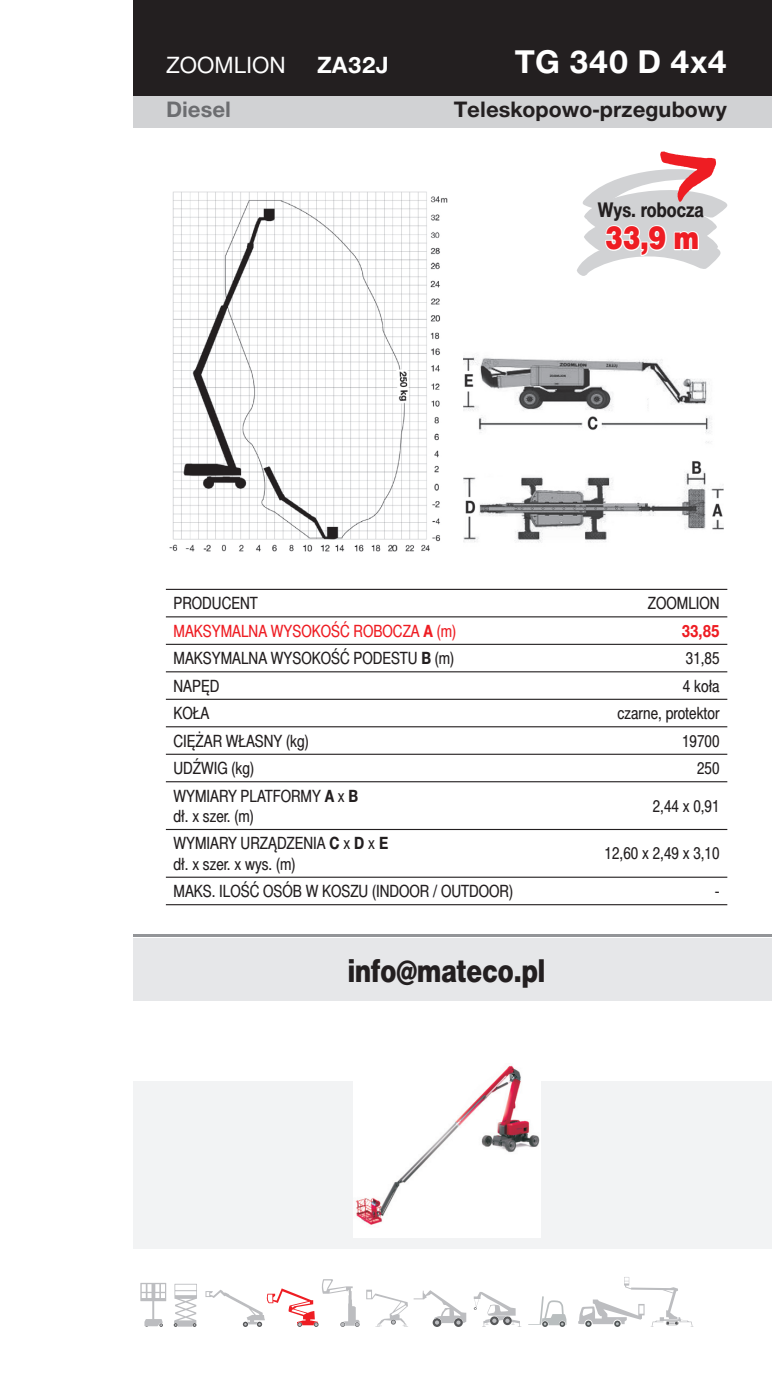
<style>
.page{position:relative;width:772px;height:1378px;background:#fff}
.page>*{position:absolute;margin:0;border:0;box-sizing:border-box;transform-origin:0 0}
.t1{font:31.5px "Switzer Cnd EFN Heavy";color:#231f20}
.t2{font:700 31.5px "Switzer EFN";color:#fff}
.t3{font:31.5px "Switzer Cnd EFN Black";color:#ee1d23}
.t4{font:22.5px "Switzer EFN";color:#fff}
.t5{font:700 22.5px "Switzer EFN";color:#fff}
.t6{font:700 21.38px "Switzer EFN";color:#231f20}
.t7{font:700 21.38px "Switzer EFN";color:#6c6d70}
.t8{font:700 20.25px "Switzer Cnd EFN";color:#231f20}
.t9{font:16.88px/20.2px "Switzer Cnd EFN";color:#231f20}
.t10{font:16.88px "Switzer Cnd EFN";color:#ee1d23}
.t11{font:700 16.88px "Switzer Cnd EFN";color:#ee1d23}
.s1{color:#fff}
.s2{font-weight:700}
</style>
<div class="page">
<div style="left:134px;top:938px;width:638px;height:63px;background:#e6e7e9"></div>
<hr style="left:134px;top:934px;width:638px;height:2px;background:#939598">
<div style="left:134px;top:0;width:638px;height:96px;background:#231f20"></div>
<div style="left:134px;top:96px;width:638px;height:32px;background:#d1d2d4"></div>
<svg style="left:577px;top:151px;width:151px;height:125px"></svg>
<div style="left:134px;top:1081px;width:638px;height:167px;background:#f2f3f4"></div>
<svg style="left:474px;top:1292px;width:47px;height:35px"></svg>
<svg style="left:205px;top:1279px;width:155px;height:48px"></svg>
<svg style="left:174px;top:1283px;width:23px;height:44px"></svg>
<svg style="left:140px;top:1283px;width:26px;height:44px"></svg>
<svg style="left:528px;top:1296px;width:38px;height:31px"></svg>
<svg style="left:366px;top:1289px;width:100px;height:38px"></svg>
<svg style="left:578px;top:1277px;width:115px;height:50px"></svg>
<img style="left:464px;top:357px;width:259px;height:186px">
<img style="left:169px;top:191px;width:279px;height:361px">
<hr style="left:166px;top:589px;width:561px;height:1px;background:#231f20">
<hr style="left:166px;top:616px;width:561px;height:1px;background:#231f20">
<hr style="left:166px;top:644px;width:561px;height:1px;background:#231f20">
<hr style="left:166px;top:671px;width:561px;height:1px;background:#231f20">
<hr style="left:166px;top:699px;width:561px;height:1px;background:#231f20">
<hr style="left:166px;top:726px;width:561px;height:1px;background:#231f20">
<hr style="left:166px;top:754px;width:561px;height:1px;background:#231f20">
<hr style="left:166px;top:781px;width:561px;height:1px;background:#231f20">
<hr style="left:166px;top:829px;width:561px;height:1px;background:#231f20">
<hr style="left:166px;top:876px;width:561px;height:2px;background:#231f20">
<hr style="left:166px;top:904px;width:561px;height:1px;background:#231f20">
<img style="left:353px;top:1065px;width:187px;height:172px">
<h2 class="t4" style="left:166px;top:57px;width:121px">ZOOMLION</h2>
<h2 class="t5" style="left:317px;top:57px;width:73px">ZA32J</h2>
<h1 class="t2" style="left:515px;top:51px;width:214px">TG 340 D 4x4</h1>
<p class="t7" style="left:166px;top:102px;width:67px">Diesel</p>
<p class="t6" style="left:454px;top:102px;width:275px">Teleskopowo-przegubowy</p>
<p class="t8" style="left:598px;top:202px;width:107px">Wys. robocza</p>
<h1 class="t3" style="left:605px;top:226px;width:95px"><span class="s1">3</span>3,9 m</h1>
<p class="t9" style="left:173px;top:595px;width:86px">PRODUCENT</p>
<p class="t9" style="left:648px;top:595px;width:73px">ZOOMLION</p>
<p class="t10" style="left:173px;top:624px;width:284px">MAKSYMALNA WYSOKOŚĆ ROBOCZA <span class="s2">A</span> (m)</p>
<p class="t11" style="left:681px;top:624px;width:39px">33,85</p>
<p class="t9" style="left:173px;top:650px;width:282px">MAKSYMALNA WYSOKOŚĆ PODESTU <span class="s2">B</span> (m)</p>
<p class="t9" style="left:686px;top:650px;width:35px">31,85</p>
<p class="t9" style="left:173px;top:677px;width:47px">NAPĘD</p>
<p class="t9" style="left:683px;top:677px;width:38px">4 koła</p>
<p class="t9" style="left:173px;top:705px;width:37px">KOŁA</p>
<p class="t9" style="left:617px;top:705px;width:104px">czarne, protektor</p>
<p class="t9" style="left:173px;top:732px;width:137px">CIĘŻAR WŁASNY (kg)</p>
<p class="t9" style="left:682px;top:732px;width:39px">19700</p>
<p class="t9" style="left:173px;top:759px;width:82px">UDŹWIG (kg)</p>
<p class="t9" style="left:697px;top:759px;width:24px">250</p>
<p class="t9" style="left:173px;top:787px;width:186px">WYMIARY PLATFORMY <span class="s2">A</span> x <span class="s2">B </span>dł. x szer. (m)</p>
<p class="t9" style="left:653px;top:797px;width:68px">2,44 x 0,91</p>
<p class="t9" style="left:173px;top:835px;width:216px">WYMIARY URZĄDZENIA <span class="s2">C</span> x <span class="s2">D</span> x <span class="s2">E </span>dł. x szer. x wys. (m)</p>
<p class="t9" style="left:604px;top:845px;width:117px">12,60 x 2,49 x 3,10</p>
<p class="t9" style="left:173px;top:882px;width:341px">MAKS. ILOŚĆ OSÓB W KOSZU (INDOOR / OUTDOOR)</p>
<p class="t9" style="left:715px;top:882px;width:6px">-</p>
<h1 class="t1" style="left:348px;top:959px;width:199px">info@mateco.pl</h1>
</div>
